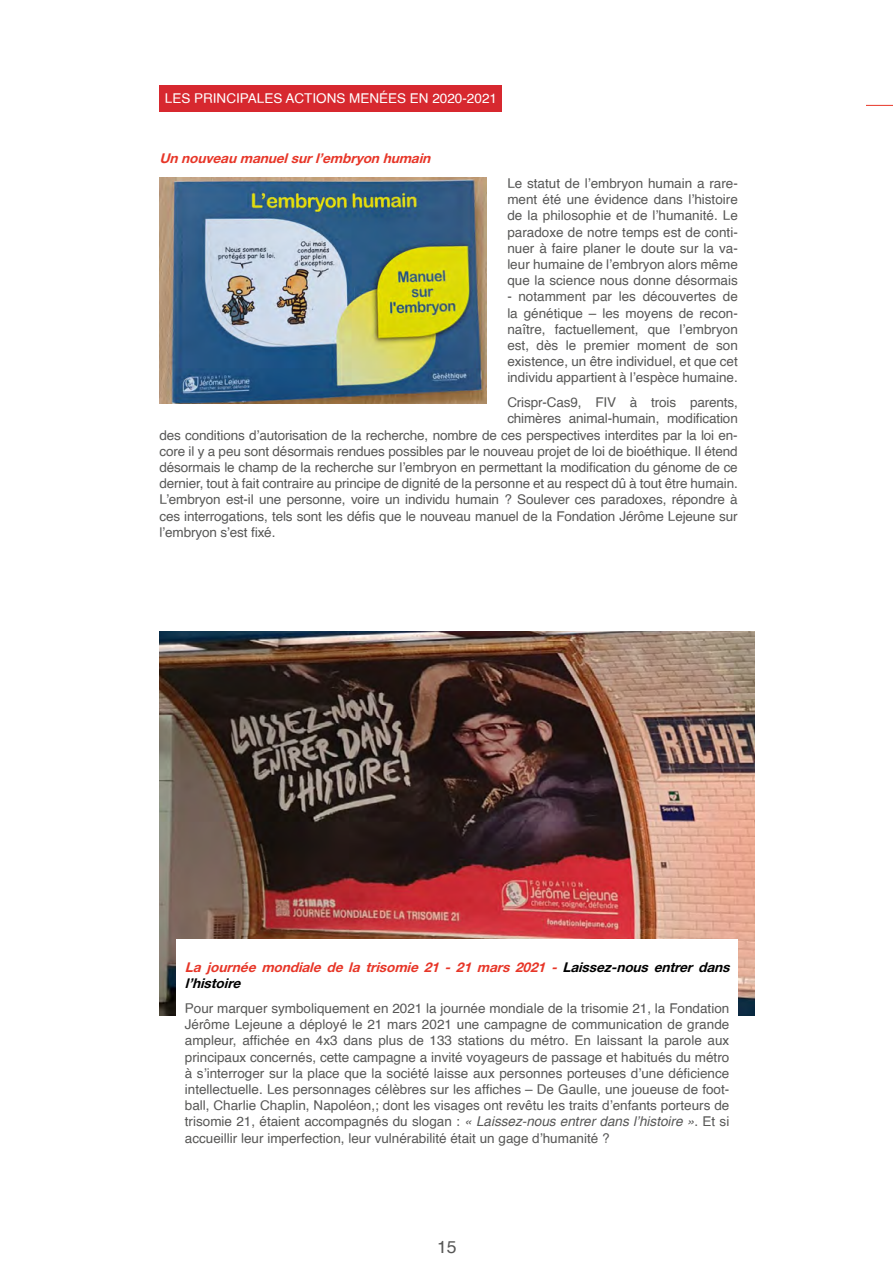
<style>
.page{position:relative;width:893px;height:1263px;background:#fff}
.page>*{position:absolute;margin:0;border:0;box-sizing:border-box;transform-origin:0 0}
.t1{font:17.55px "Helvetica";color:#575756}
.t2{font:13.5px/16.2px "Helvetica";letter-spacing:-.01em;color:#575756;text-align:justify}
.t3{font:italic 700 13.5px/16.2px "Helvetica Neue LT Std";color:#e73628}
.t4{font:13.5px "Helvetica";color:#fff}
.s1{color:#000}
.s2{font-style:italic}
</style>
<div class="page">
<svg style="left:866px;top:105px;width:27px;height:1px"></svg>
<img style="left:159px;top:631px;width:596px;height:385px">
<img style="left:159px;top:178px;width:327px;height:226px">
<div style="left:176px;top:939px;width:562px;height:227px;background:#fff"></div>
<div style="left:159px;top:85px;width:343px;height:26px;background:#d7282f"></div>
<p class="t4" style="left:165px;top:88px;width:334px">LES PRINCIPALES ACTIONS MENÉES EN 2020-2021</p>
<p class="t3" style="left:159px;top:150px;width:277px">Unnouveaumanuelsurl’embryonhumain</p>
<p class="t2" style="left:507px;top:176px;width:232px">Le statut de l’embryon humain a rare&shy;ment été une évidence dans l’histoire de la philosophie et de l’humanité. Le paradoxe de notre temps est de conti&shy;nuer à faire planer le doute sur la va&shy;leur humaine de l’embryon alors même que la science nous donne désormais</p>
<p class="t2" style="left:507px;top:289px;width:232px">- notamment par les découvertes de la génétique – les moyens de recon&shy;naître, factuellement, que l’embryon est, dès le premier moment de son existence, un être individuel, et que cet individu appartient à l’espèce humaine.</p>
<p class="t2" style="left:507px;top:395px;width:232px">Crispr-Cas9, FIV à trois parents,</p>
<p class="t2" style="left:507px;top:411px;width:232px">chimères animal-humain, modification</p>
<p class="t2" style="left:159px;top:427px;width:580px">des conditions d’autorisation de la recherche, nombre de ces perspectives interdites par la loi en-</p>
<p class="t2" style="left:159px;top:443px;width:580px">core il y a peu sont désormais rendues possibles par le nouveau projet de loi de bioéthique. Il étend</p>
<p class="t2" style="left:159px;top:460px;width:580px">désormais le champ de la recherche sur l’embryon en permettant la modification du génome de ce</p>
<p class="t2" style="left:159px;top:476px;width:580px">dernier, tout à fait contraire au principe de dignité de la personne et au respect dû à tout être humain.</p>
<p class="t2" style="left:159px;top:492px;width:580px">L’embryon est-il une personne, voire un individu humain ? Soulever ces paradoxes, répondre à</p>
<p class="t2" style="left:159px;top:508px;width:580px">ces interrogations, tels sont les défis que le nouveau manuel de la Fondation Jérôme Lejeune sur</p>
<p class="t2" style="left:159px;top:524px;width:117px">l’embryon s’est fixé.</p>
<p class="t3" style="left:185px;top:959px;width:550px">La journée mondiale de la trisomie 21 - 21 mars 2021 - <span class="s1">Laissez-nous entrer dans l’histoire</span></p>
<p class="t2" style="left:185px;top:1000px;width:546px">Pour marquer symboliquement en 2021 la journée mondiale de la trisomie 21, la Fondation Jérôme Lejeune a déployé le 21 mars 2021 une campagne de communication de grande ampleur, affichée en 4x3 dans plus de 133 stations du métro. En laissant la parole aux principaux concernés, cette campagne a invité voyageurs de passage et habitués du métro à s’interroger sur la place que la société laisse aux personnes porteuses d’une déficience intellectuelle. Les personnages célèbres sur les affiches – De Gaulle, une joueuse de foot&shy;ball, Charlie Chaplin, Napoléon,; dont les visages ont revêtu les traits d’enfants porteurs de trisomie 21, étaient accompagnés du slogan : <span class="s2">« Laissez-nous entrer dans l’histoire »</span>. Et si accueillir leur imperfection, leur vulnérabilité était un gage d’humanité ?</p>
<p class="t1" style="left:437px;top:1233px;width:21px">15</p>
</div>
